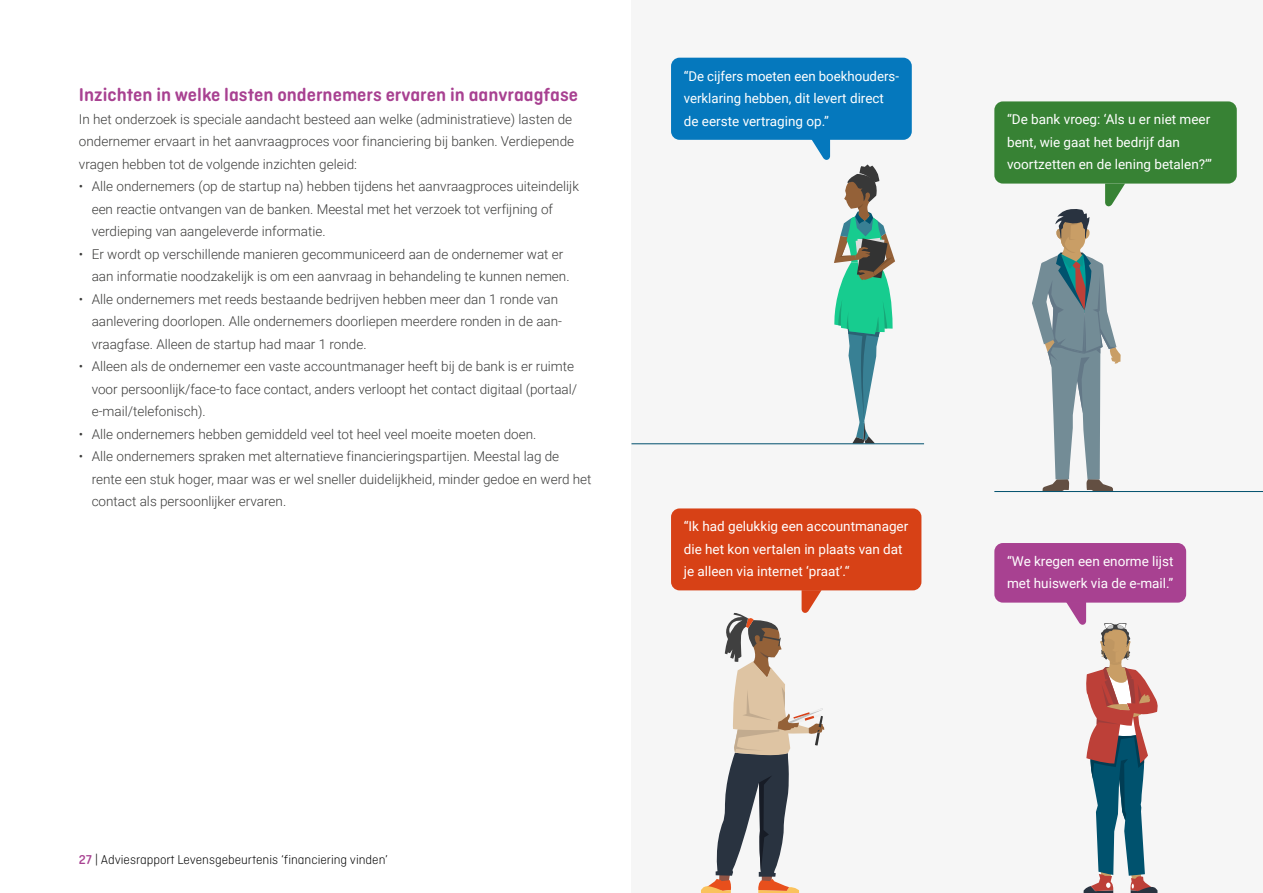
<style>
.page{position:relative;width:1263px;height:893px;background:#fff}
.page>*{position:absolute;margin:0;border:0;box-sizing:border-box;transform-origin:0 0}
._2_Tussenkop{font:600 19.5px "Ciutadella Rounded";color:#a84191}
._0_plat{font:300 13.5px/22.5px "Roboto";color:#3c3c3b}
._0_plat-2{font:13.5px/22.5px "Roboto";color:#fff}
.t1{font:300 13.5px "Ciutadella Rounded";color:#000}
.s1{font-weight:500;color:#a84191}
</style>
<div class="page">
<div style="left:631px;top:0;width:632px;height:893px;background:#f6f6f6"></div>
<div style="left:671px;top:58px;width:241px;height:82px;background:#0578bd;border-radius:9px"></div>
<div style="left:994px;top:101px;width:243px;height:83px;background:#378234;border-radius:9px"></div>
<div style="left:671px;top:508px;width:250px;height:82px;background:#d74116;border-radius:9px"></div>
<div style="left:994px;top:543px;width:192px;height:60px;background:#a84191;border-radius:9px"></div>
<svg style="left:1066px;top:602px;width:93px;height:291px"></svg>
<svg style="left:701px;top:590px;width:123px;height:303px"></svg>
<svg style="left:810px;top:139px;width:85px;height:304px"></svg>
<svg style="left:1032px;top:184px;width:93px;height:307px"></svg>
<hr style="left:631px;top:443px;width:293px;height:1px;background:#00506d">
<hr style="left:994px;top:491px;width:269px;height:1px;background:#00506d">
<h3 class="_2_Tussenkop" style="left:79px;top:84px;width:501px">Inzichten in welke lasten ondernemers ervaren in aanvraagfase</h3>
<p class="_0_plat" style="left:79px;top:107px;width:497px">In het onderzoek is speciale aandacht besteed aan welke (administratieve) lasten de ondernemer ervaart in het aanvraagproces voor financiering bij banken. Verdiepende vragen hebben tot de volgende inzichten geleid:</p>
<p class="_0_plat" style="left:92px;top:175px;width:489px;text-indent:-13px">• Alle ondernemers (op de startup na) hebben tijdens het aanvraagproces uiteindelijk een reactie ontvangen van de banken. Meestal met het verzoek tot verfijning of verdieping van aangeleverde informatie.</p>
<p class="_0_plat" style="left:92px;top:242px;width:479px;text-indent:-13px">• Er wordt op verschillende manieren gecommuniceerd aan de ondernemer wat er aan informatie noodzakelijk is om een aanvraag in behandeling te kunnen nemen.</p>
<p class="_0_plat" style="left:92px;top:287px;width:472px;text-indent:-13px">• Alle ondernemers met reeds bestaande bedrijven hebben meer dan 1 ronde van aanlevering doorlopen. Alle ondernemers doorliepen meerdere ronden in de aan&shy;vraagfase. Alleen de startup had maar 1 ronde.</p>
<p class="_0_plat" style="left:92px;top:355px;width:487px;text-indent:-13px">• Alleen als de ondernemer een vaste accountmanager heeft bij de bank is er ruimte voor persoonlijk/face-to face contact, anders verloopt het contact digitaal (portaal/ e-mail/telefonisch).</p>
<p class="_0_plat" style="left:79px;top:422px;width:459px">• Alle ondernemers hebben gemiddeld veel tot heel veel moeite moeten doen.</p>
<p class="_0_plat" style="left:92px;top:445px;width:501px;text-indent:-13px">• Alle ondernemers spraken met alternatieve financieringspartijen. Meestal lag de rente een stuk hoger, maar was er wel sneller duidelijkheid, minder gedoe en werd het contact als persoonlijker ervaren.</p>
<p class="_0_plat-2" style="left:684px;top:64px;width:217px">“De cijfers moeten een boekhouders&shy;verklaring hebben, dit levert direct de eerste vertraging op.”</p>
<p class="_0_plat-2" style="left:684px;top:515px;width:226px">“Ik had gelukkig een accountmanager die het kon vertalen in plaats van dat je alleen via internet ‘praat’.“</p>
<p class="_0_plat-2" style="left:1007px;top:108px;width:206px">“De bank vroeg: ‘Als u er niet meer bent, wie gaat het bedrijf dan voortzetten en de lening betalen?’”</p>
<p class="_0_plat-2" style="left:1007px;top:549px;width:168px">“We kregen een enorme lijst met huiswerk via de e-mail.”</p>
<p class="t1" style="left:79px;top:852px;width:311px"><span class="s1">27</span> | Adviesrapport Levensgebeurtenis ‘financiering vinden’</p>
</div>
